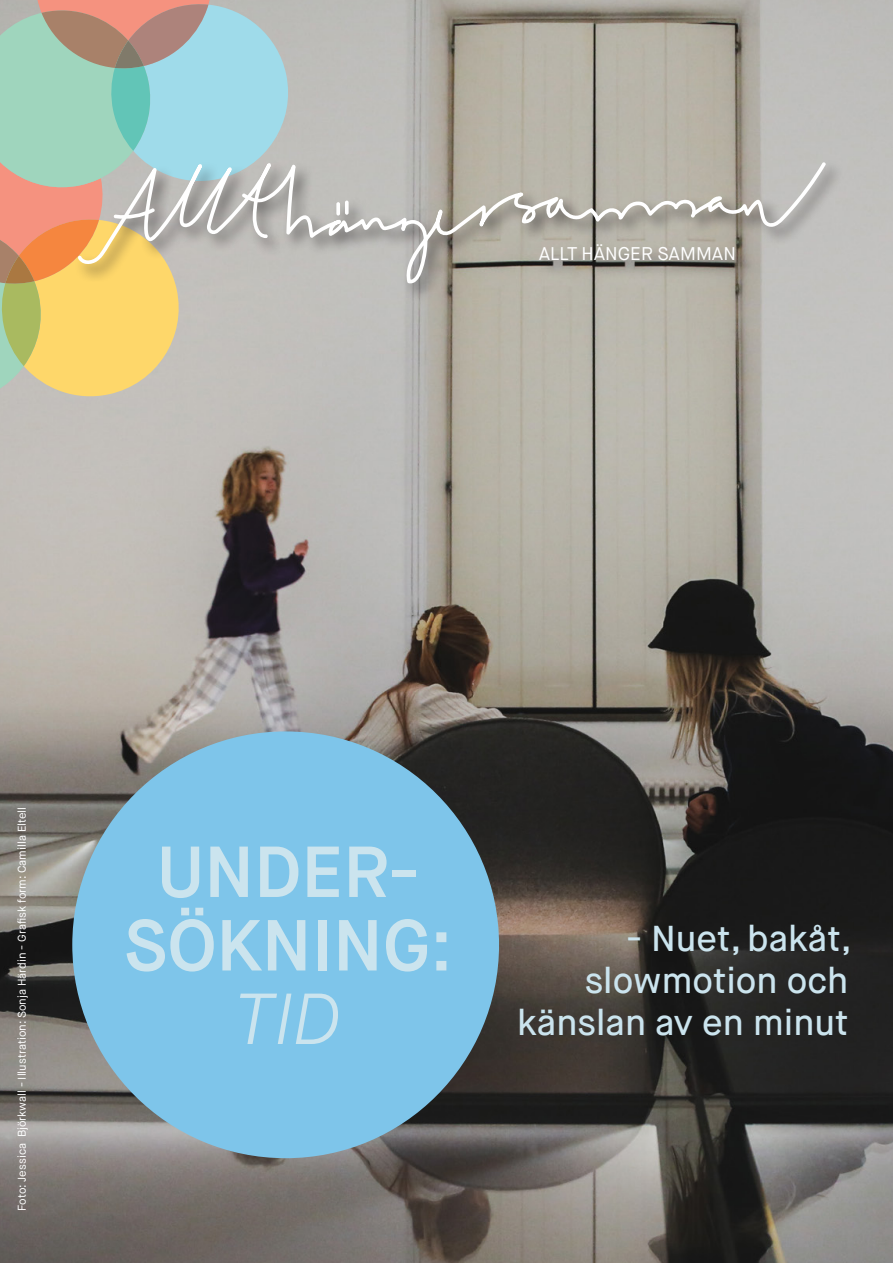
<style>
.page{position:relative;width:893px;height:1263px;background:#fff}
.page>*{position:absolute;margin:0;border:0;box-sizing:border-box;transform-origin:0 0}
.t1{font:600 72px "Maison Neue";color:#cbe4ee}
.t2{font:italic 300 72px "Maison Neue";color:#cbe4ee}
.t3{font:500 36px/42px "Maison Neue";color:#cbe4ee;text-align:right}
.t4{font:18.3px "Maison Neue";color:#fff}
.t5{font:11.25px "Maison Neue";color:#fff}
</style>
<div class="page">
<img style="left:0;top:0;width:893px;height:1263px">
<div style="left:72px;top:731px;width:427px;height:427px;background:#7ec5ea;border-radius:50%"></div>
<div style="left:74px;top:159px;width:770px;height:143px;background:#231f20;opacity:.63"></div>
<svg style="left:0;top:0;width:827px;height:411px;background:#b8b7a8"></svg>
<svg style="left:336px;top:202px;width:4px;height:14px"></svg>
<svg style="left:345px;top:200px;width:4px;height:15px"></svg>
<p class="t4" style="left:539px;top:242px;width:199px">ALLT HÄNGER SAMMAN</p>
<p class="t5" style="left:15px;top:1211px;width:405px;rotate:-90deg">Foto: Jessica Björkwall - Illustration: Sonja Härdin - Grafisk form: Camilla Eltell</p>
<p class="t1" style="left:157px;top:826px;width:264px">UNDER-</p>
<p class="t1" style="left:124px;top:900px;width:330px">SÖKNING:</p>
<p class="t2" style="left:235px;top:974px;width:108px">TID</p>
<p class="t3" style="left:517px;top:918px;width:336px">- Nuet, bakåt, slowmotion och känslan av en minut</p>
</div>
